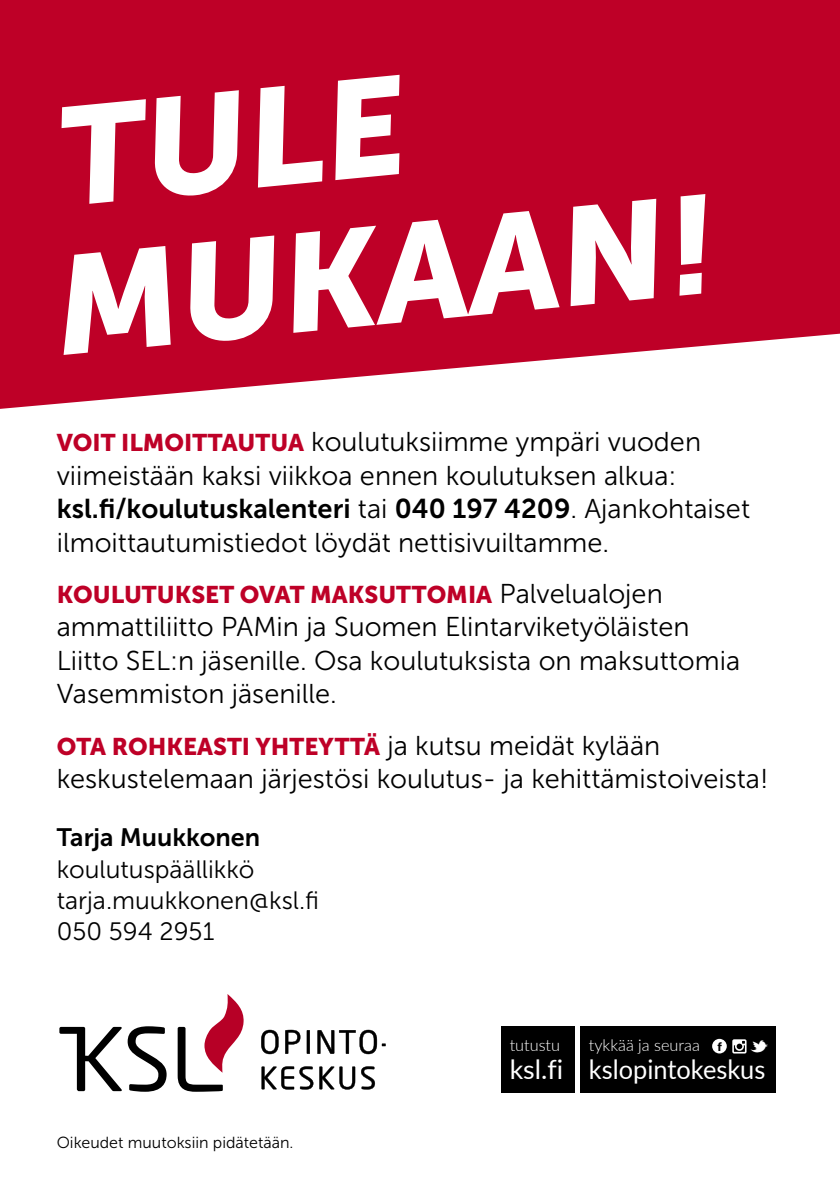
<style>
.page{position:relative;width:840px;height:1191px;background:#fff}
.page>*{position:absolute;margin:0;border:0;box-sizing:border-box;transform-origin:0 0}
.t1{font:138px/149.4px "Museo Sans 900";color:#fff}
.t2{font:27.2px/33.4px "Museo Sans 300";color:#000}
.t3{font:27.2px "Museo Sans 700";color:#000}
.t4{font:26.6px "Lato";color:#fff;scale:.95 1}
.t5{font:26.6px "Lato";color:#fff}
.t6{font:25px/31.4px "Museo Sans 300";color:#000}
.t7{font:25px "Museo Sans 700";color:#000}
.t8{font:24px "Museo Sans 900";color:#be0027}
.t9{font:300 16.2px "Lato";color:#fff}
.t10{font:16px "Museo Sans 300";color:#000}
.t11{font:900 12px "Lato";color:#000}
.s1{font-family:"Museo Sans 900";font-size:24px;color:#be0027}
.s2{font-family:"Museo Sans 300"}
.s3{font-family:"Museo Sans 300";font-size:27.2px;color:#000}
</style>
<div class="page">
<svg style="left:0;top:0;width:839px;height:409px;background:#c3173a"></svg>
<svg style="left:261px;top:1029px;width:17px;height:25px"></svg>
<svg style="left:285px;top:1029px;width:15px;height:25px"></svg>
<svg style="left:306px;top:1030px;width:4px;height:24px"></svg>
<svg style="left:317px;top:1029px;width:68px;height:25px"></svg>
<svg style="left:261px;top:1066px;width:52px;height:23px"></svg>
<svg style="left:319px;top:1066px;width:36px;height:23px"></svg>
<svg style="left:361px;top:1066px;width:14px;height:23px"></svg>
<svg style="left:128px;top:1026px;width:38px;height:65px"></svg>
<svg style="left:177px;top:994px;width:67px;height:97px"></svg>
<svg style="left:59px;top:1027px;width:63px;height:64px"></svg>
<div style="left:501px;top:1026px;width:73px;height:67px;background:#000"></div>
<div style="left:580px;top:1026px;width:195px;height:67px;background:#000"></div>
<svg style="left:711px;top:1038px;width:15px;height:15px"></svg>
<svg style="left:732px;top:1039px;width:15px;height:14px"></svg>
<h1 class="t1" style="left:27px;top:87px;width:664px;rotate:-6deg">TULE<br>MUK AAN!</h1>
<p class="t2" style="left:57px;top:425px;width:645px"><span class="s1">VOIT ILMOITTAUTUA</span> koulutuksiimme ympäri vuoden viimeistään kaksi viikkoa ennen koulutuksen alkua:</p>
<p class="t3" style="left:57px;top:494px;width:694px">ksl.fi/koulutuskalenteri <span class="s2">tai</span> 040 197 4209<span class="s2">. Ajankohtaiset</span></p>
<p class="t2" style="left:57px;top:526px;width:553px">ilmoittautumistiedot löydät nettisivuiltamme.</p>
<p class="t8" style="left:57px;top:581px;width:607px">KOULUTUKSET OVAT MAKSUTTOMIA <span class="s3">Palvelualojen</span></p>
<p class="t2" style="left:57px;top:610px;width:684px">ammattiliitto PAMin ja Suomen Elintarviketyöläisten<br>Liitto SEL:n jäsenille. Osa koulutuksista on maksuttomia<br>Vasemmiston jäsenille.</p>
<p class="t8" style="left:57px;top:732px;width:604px">OTA ROHKEASTI YHTEYTTÄ <span class="s3">ja kutsu meidät kylään</span></p>
<p class="t2" style="left:57px;top:762px;width:712px">keskustelemaan järjestösi koulutus- ja kehittämistoiveista!</p>
<p class="t7" style="left:57px;top:823px;width:205px">Tarja Muukkonen</p>
<p class="t6" style="left:57px;top:853px;width:264px">koulutuspäällikkö tarja.muukkonen@ksl.fi<br>050 594 2951</p>
<p class="t10" style="left:57px;top:1133px;width:238px">Oikeudet muutoksiin pidätetään.</p>
<p class="t9" style="left:509px;top:1034px;width:52px">tutustu</p>
<p class="t5" style="left:509px;top:1050px;width:55px">ksl.fi</p>
<p class="t9" style="left:588px;top:1034px;width:112px">tykkää ja seuraa</p>
<p class="t4" style="left:588px;top:1050px;width:187px">kslopintokeskus</p>
<p class="t11" style="left:717px;top:1037px;width:6px">f</p>
</div>
